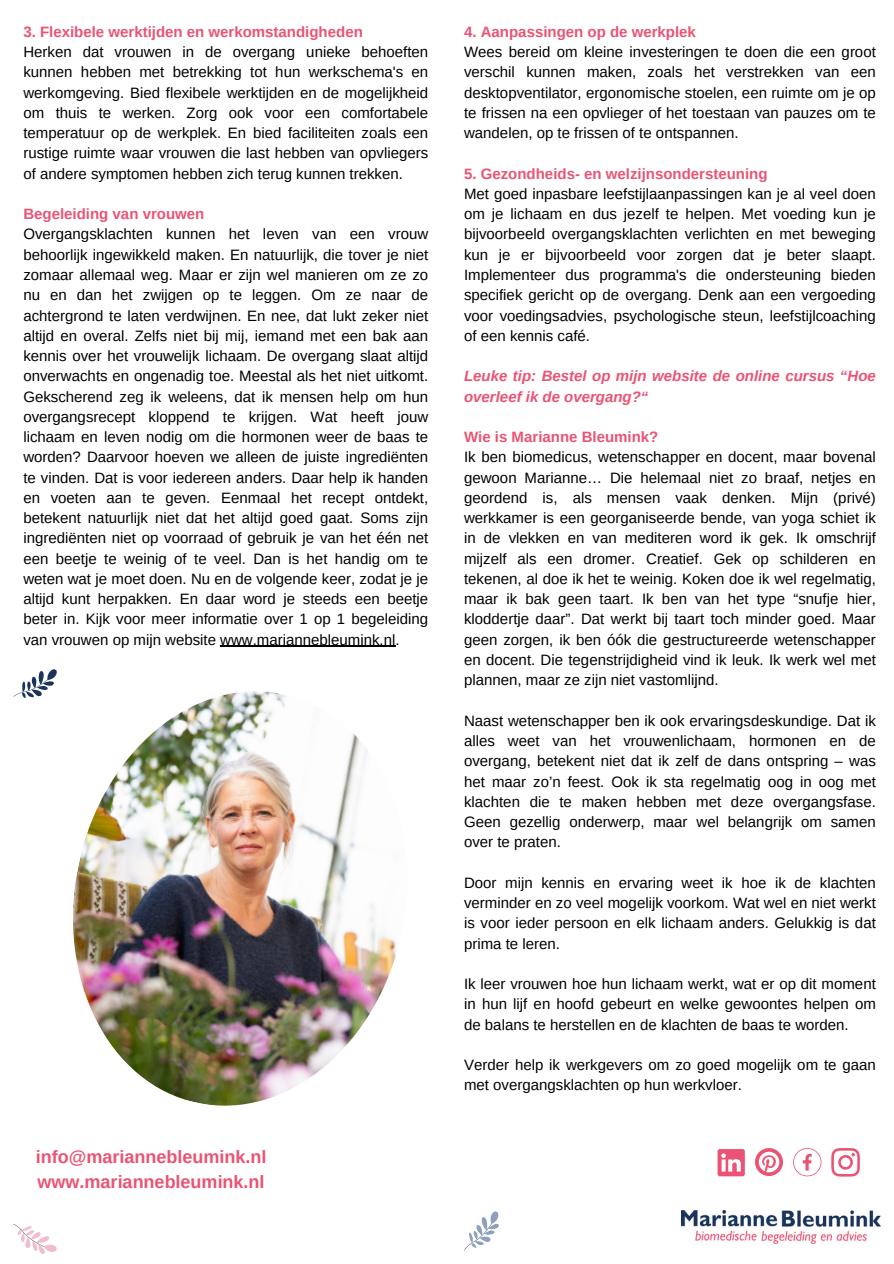
<style>
.page{position:relative;width:894px;height:1264px;background:#fff}
.page>*{position:absolute;margin:0;border:0;box-sizing:border-box;transform-origin:0 0}
.t1{font:700 18px/24.8px "Arimo";color:#ea5374}
.t2{font:15px/20.2px "Arimo";color:#000;text-align:justify}
.t3{font:700 15px "Arimo";color:#ea5374}
.t4{font:italic 700 15px/20.2px "Arimo";color:#ea5374}
</style>
<div class="page">
<svg style="left:831px;top:1148px;width:28px;height:28px"></svg>
<svg style="left:793px;top:1148px;width:28px;height:28px"></svg>
<svg style="left:755px;top:1148px;width:27px;height:27px"></svg>
<svg style="left:13px;top:1224px;width:44px;height:30px"></svg>
<svg style="left:464px;top:1211px;width:35px;height:39px"></svg>
<img style="left:681px;top:1210px;width:199px;height:32px">
<svg style="left:717px;top:1149px;width:27px;height:26px"></svg>
<img style="left:73px;top:691px;width:323px;height:415px">
<hr style="left:220px;top:645px;width:175px;height:2px;background:#000">
<svg style="left:13px;top:669px;width:44px;height:29px"></svg>
<p class="t3" style="left:23px;top:23px;width:341px">3. Flexibele werktijden en werkomstandigheden</p>
<p class="t2" style="left:23px;top:42px;width:406px">Herken dat vrouwen in de overgang unieke behoeften kunnen hebben met betrekking tot hun werkschema's en werkomgeving. Bied flexibele werktijden en de mogelijkheid om thuis te werken. Zorg ook voor een comfortabele temperatuur op de werkplek. En bied faciliteiten zoals een rustige ruimte waar vrouwen die last hebben van opvliegers of andere symptomen hebben zich terug kunnen trekken.</p>
<p class="t3" style="left:23px;top:206px;width:182px">Begeleiding van vrouwen</p>
<p class="t2" style="left:23px;top:224px;width:406px">Overgangsklachten kunnen het leven van een vrouw behoorlijk ingewikkeld maken. En natuurlijk, die tover je niet zomaar allemaal weg. Maar er zijn wel manieren om ze zo nu en dan het zwijgen op te leggen. Om ze naar de achtergrond te laten verdwijnen. En nee, dat lukt zeker niet altijd en overal. Zelfs niet bij mij, iemand met een bak aan kennis over het vrouwelijk lichaam. De overgang slaat altijd onverwachts en ongenadig toe. Meestal als het niet uitkomt.<br>Gekscherend zeg ik weleens, dat ik mensen help om hun overgangsrecept kloppend te krijgen. Wat heeft jouw lichaam en leven nodig om die hormonen weer de baas te worden? Daarvoor hoeven we alleen de juiste ingrediënten te vinden. Dat is voor iedereen anders. Daar help ik handen en voeten aan te geven. Eenmaal het recept ontdekt, betekent natuurlijk niet dat het altijd goed gaat. Soms zijn ingrediënten niet op voorraad of gebruik je van het één net een beetje te weinig of te veel. Dan is het handig om te weten wat je moet doen. Nu en de volgende keer, zodat je je altijd kunt herpakken. En daar word je steeds een beetje beter in. Kijk voor meer informatie over 1 op 1 begeleiding van vrouwen op mijn website www.mariannebleumink.nl.</p>
<h1 class="t1" style="left:36px;top:1144px;width:232px">info@mariannebleumink.nl www.mariannebleumink.nl</h1>
<p class="t3" style="left:464px;top:23px;width:233px">4. Aanpassingen op de werkplek</p>
<p class="t2" style="left:464px;top:42px;width:413px">Wees bereid om kleine investeringen te doen die een groot verschil kunnen maken, zoals het verstrekken van een desktopventilator, ergonomische stoelen, een ruimte om je op te frissen na een opvlieger of het toestaan van pauzes om te wandelen, op te frissen of te ontspannen.</p>
<p class="t3" style="left:464px;top:165px;width:305px">5. Gezondheids- en welzijnsondersteuning</p>
<p class="t2" style="left:464px;top:184px;width:413px">Met goed inpasbare leefstijlaanpassingen kan je al veel doen om je lichaam en dus jezelf te helpen. Met voeding kun je bijvoorbeeld overgangsklachten verlichten en met beweging kun je er bijvoorbeeld voor zorgen dat je beter slaapt.<br>Implementeer dus programma's die ondersteuning bieden specifiek gericht op de overgang. Denk aan een vergoeding voor voedingsadvies, psychologische steun, leefstijlcoaching of een kennis café.</p>
<h2 class="t4" style="left:464px;top:366px;width:413px">Leuke tip: Bestel op mijn website de online cursus “Hoe overleef ik de overgang?“</h2>
<p class="t3" style="left:464px;top:428px;width:196px">Wie is Marianne Bleumink?</p>
<p class="t2" style="left:464px;top:447px;width:413px">Ik ben biomedicus, wetenschapper en docent, maar bovenal gewoon Marianne… Die helemaal niet zo braaf, netjes en geordend is, als mensen vaak denken. Mijn (privé) werkkamer is een georganiseerde bende, van yoga schiet ik in de vlekken en van mediteren word ik gek. Ik omschrijf mijzelf als een dromer. Creatief. Gek op schilderen en tekenen, al doe ik het te weinig. Koken doe ik wel regelmatig, maar ik bak geen taart. Ik ben van het type “snufje hier, kloddertje daar”. Dat werkt bij taart toch minder goed. Maar geen zorgen, ik ben óók die gestructureerde wetenschapper en docent. Die tegenstrijdigheid vind ik leuk. Ik werk wel met plannen, maar ze zijn niet vastomlijnd.</p>
<p class="t2" style="left:464px;top:710px;width:413px">Naast wetenschapper ben ik ook ervaringsdeskundige. Dat ik alles weet van het vrouwenlichaam, hormonen en de overgang, betekent niet dat ik zelf de dans ontspring – was het maar zo’n feest. Ook ik sta regelmatig oog in oog met klachten die te maken hebben met deze overgangsfase.<br>Geen gezellig onderwerp, maar wel belangrijk om samen over te praten.</p>
<p class="t2" style="left:464px;top:872px;width:413px">Door mijn kennis en ervaring weet ik hoe ik de klachten verminder en zo veel mogelijk voorkom. Wat wel en niet werkt is voor ieder persoon en elk lichaam anders. Gelukkig is dat prima te leren.</p>
<p class="t2" style="left:464px;top:973px;width:413px">Ik leer vrouwen hoe hun lichaam werkt, wat er op dit moment in hun lijf en hoofd gebeurt en welke gewoontes helpen om de balans te herstellen en de klachten de baas te worden.</p>
<p class="t2" style="left:464px;top:1054px;width:413px">Verder help ik werkgevers om zo goed mogelijk om te gaan met overgangsklachten op hun werkvloer.</p>
</div>
